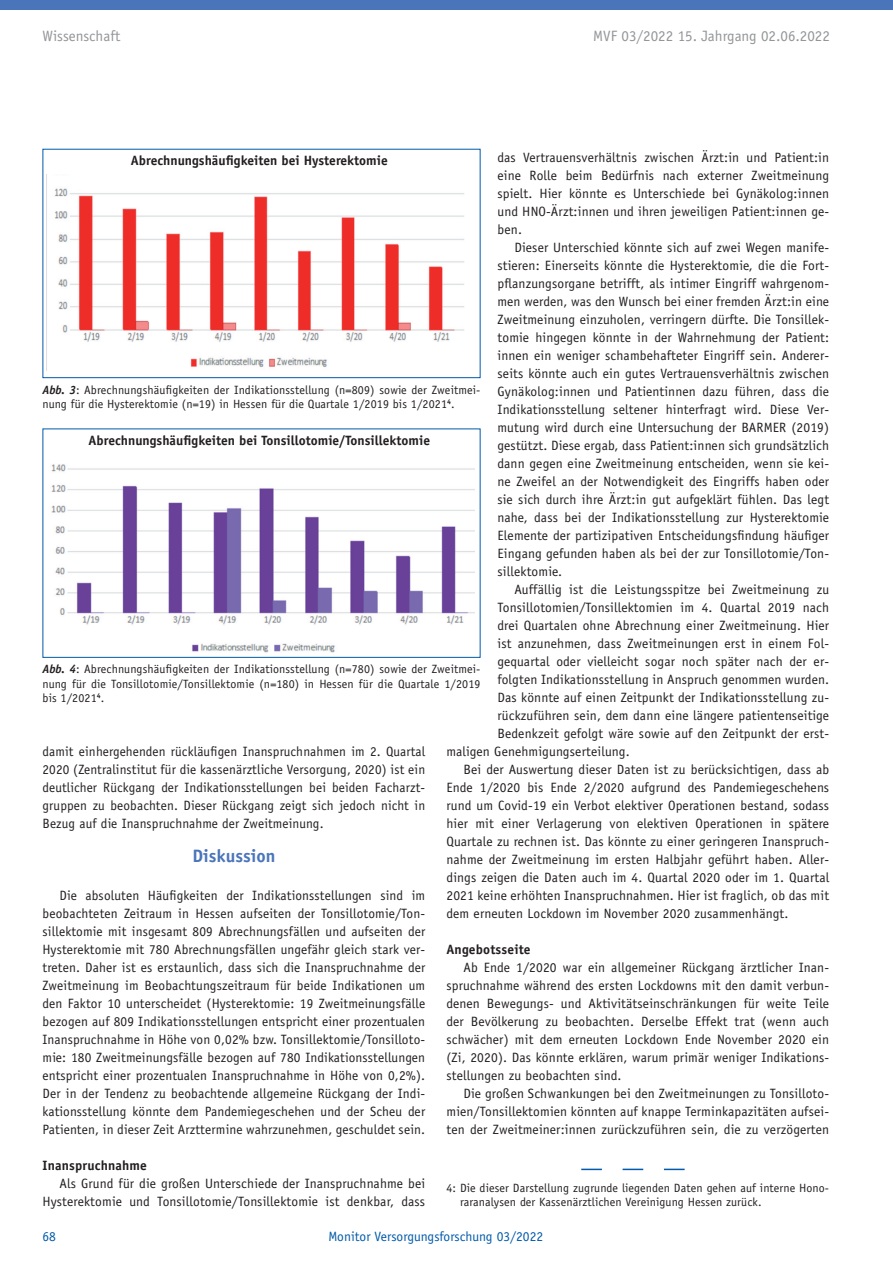
<style>
.page{position:relative;width:893px;height:1263px;background:#fff}
.page>*{position:absolute;margin:0;border:0;box-sizing:border-box;transform-origin:0 0}
.t1{font:700 18px "Officina Sans";color:#4b75ba}
.t2{font:15px "Officina Sans";color:#939598}
.t3{font:13.5px/18px "Officina Sans";letter-spacing:.01em;color:#231f20;text-align:justify}
.t4{font:700 13.5px "Officina Sans";color:#231f20}
.t5{font:13.5px "Officina Sans";color:#015aaa}
.t6{font:12px/14.4px "Officina Sans";letter-spacing:.01em;color:#231f20}
.s1{font-weight:700;font-style:italic}
</style>
<div class="page">
<div style="left:0;top:0;width:893px;height:10px;background:#4b75ba"></div>
<svg style="left:581px;top:1168px;width:104px;height:2px"></svg>
<div style="left:43px;top:149px;width:437px;height:229px;background:#fff;border:1px solid #015aaa"></div>
<img style="left:54px;top:188px;width:410px;height:179px">
<div style="left:43px;top:428px;width:437px;height:230px;background:#fff;border:1px solid #015aaa"></div>
<img style="left:51px;top:464px;width:423px;height:189px">
<p class="t2" style="left:43px;top:27px;width:79px">Wissenschaft</p>
<p class="t2" style="left:593px;top:27px;width:238px">MVF 03/2022 15. Jahrgang 02.06.2022</p>
<p class="t3" style="left:497px;top:148px;width:333px">das Vertrauensverhältnis zwischen Ärzt:in und Patient:in eine Rolle beim Bedürfnis nach externer Zweitmeinung spielt. Hier könnte es Unterschiede bei Gynäkolog:innen und HNO-Ärzt:innen und ihren jeweiligen Patient:innen ge&shy;ben.</p>
<p class="t3" style="left:497px;top:238px;width:333px;text-indent:17px">Dieser Unterschied könnte sich auf zwei Wegen manife&shy;stieren: Einerseits könnte die Hysterektomie, die die Fort&shy;pflanzungsorgane betrifft, als intimer Eingriff wahrgenom&shy;men werden, was den Wunsch bei einer fremden Ärzt:in eine Zweitmeinung einzuholen, verringern dürfte. Die Tonsillek&shy;tomie hingegen könnte in der Wahrnehmung der Patient: innen ein weniger schambehafteter Eingriff sein. Anderer&shy;seits könnte auch ein gutes Vertrauensverhältnis zwischen Gynäkolog:innen und Patientinnen dazu führen, dass die Indikationsstellung seltener hinterfragt wird. Diese Ver&shy;mutung wird durch eine Untersuchung der BARMER (2019) gestützt. Diese ergab, dass Patient:innen sich grundsätzlich dann gegen eine Zweitmeinung entscheiden, wenn sie kei&shy;ne Zweifel an der Notwendigkeit des Eingriffs haben oder sie sich durch ihre Ärzt:in gut aufgeklärt fühlen. Das legt nahe, dass bei der Indikationsstellung zur Hysterektomie Elemente der partizipativen Entscheidungsfindung häufiger Eingang gefunden haben als bei der zur Tonsillotomie/Ton&shy;sillektomie.</p>
<p class="t3" style="left:514px;top:580px;width:316px">Auffällig ist die Leistungsspitze bei Zweitmeinung zu</p>
<p class="t3" style="left:497px;top:598px;width:333px">Tonsillotomien/Tonsillektomien im 4. Quartal 2019 nach</p>
<p class="t3" style="left:497px;top:616px;width:333px">drei Quartalen ohne Abrechnung einer Zweitmeinung. Hier</p>
<p class="t3" style="left:497px;top:634px;width:333px">ist anzunehmen, dass Zweitmeinungen erst in einem Fol-</p>
<p class="t3" style="left:497px;top:652px;width:333px">gequartal oder vielleicht sogar noch später nach der er-</p>
<p class="t3" style="left:497px;top:670px;width:333px">folgten Indikationsstellung in Anspruch genommen wurden.</p>
<p class="t3" style="left:497px;top:688px;width:333px">Das könnte auf einen Zeitpunkt der Indikationsstellung zu-</p>
<p class="t3" style="left:497px;top:706px;width:333px">rückzuführen sein, dem dann eine längere patientenseitige</p>
<p class="t3" style="left:497px;top:724px;width:333px">Bedenkzeit gefolgt wäre sowie auf den Zeitpunkt der erst-</p>
<p class="t3" style="left:446px;top:742px;width:185px">maligen Genehmigungserteilung.</p>
<p class="t3" style="left:463px;top:760px;width:367px">Bei der Auswertung dieser Daten ist zu berücksichtigen, dass ab</p>
<p class="t3" style="left:446px;top:778px;width:384px">Ende 1/2020 bis Ende 2/2020 aufgrund des Pandemiegeschehens</p>
<p class="t3" style="left:446px;top:796px;width:384px">rund um Covid-19 ein Verbot elektiver Operationen bestand, sodass</p>
<p class="t3" style="left:446px;top:814px;width:384px">hier mit einer Verlagerung von elektiven Operationen in spätere</p>
<p class="t3" style="left:446px;top:832px;width:384px">Quartale zu rechnen ist. Das könnte zu einer geringeren Inanspruch-</p>
<p class="t3" style="left:446px;top:850px;width:384px">nahme der Zweitmeinung im ersten Halbjahr geführt haben. Aller-</p>
<p class="t3" style="left:446px;top:868px;width:384px">dings zeigen die Daten auch im 4. Quartal 2020 oder im 1. Quartal</p>
<p class="t3" style="left:446px;top:886px;width:384px">2021 keine erhöhten Inanspruchnahmen. Hier ist fraglich, ob das mit</p>
<p class="t3" style="left:446px;top:904px;width:343px">dem erneuten Lockdown im November 2020 zusammenhängt.</p>
<p class="t4" style="left:446px;top:941px;width:86px">Angebotsseite</p>
<p class="t3" style="left:446px;top:958px;width:384px;text-indent:17px">Ab Ende 1/2020 war ein allgemeiner Rückgang ärztlicher Inan&shy;spruchnahme während des ersten Lockdowns mit den damit verbun&shy;denen Bewegungs- und Aktivitätseinschränkungen für weite Teile der Bevölkerung zu beobachten. Derselbe Effekt trat (wenn auch schwächer) mit dem erneuten Lockdown Ende November 2020 ein (Zi, 2020). Das könnte erklären, warum primär weniger Indikations&shy;stellungen zu beobachten sind.</p>
<p class="t3" style="left:446px;top:1084px;width:384px;text-indent:17px">Die großen Schwankungen bei den Zweitmeinungen zu Tonsilloto&shy;mien/Tonsillektomien könnten auf knappe Terminkapazitäten aufsei&shy;ten der Zweitmeiner:innen zurückzuführen sein, die zu verzögerten</p>
<p class="t4" style="left:131px;top:152px;width:258px">Abrechnungshäufigkeiten bei Hysterektomie</p>
<p class="t6" style="left:43px;top:382px;width:439px"><span class="s1">Abb. 3</span>: Abrechnungshäufigkeiten der Indikationsstellung (n=809) sowie der Zweitmei&shy;nung für die Hysterektomie (n=19) in Hessen für die Quartale 1/2019 bis 1/2021<sup>4</sup>.</p>
<p class="t4" style="left:89px;top:431px;width:343px">Abrechnungshäufigkeiten bei Tonsillotomie/Tonsillektomie</p>
<p class="t6" style="left:43px;top:662px;width:439px;text-align:justify"><span class="s1">Abb. 4</span>: Abrechnungshäufigkeiten der Indikationsstellung (n=780) sowie der Zweitmei&shy;nung für die Tonsillotomie/Tonsillektomie (n=180) in Hessen für die Quartale 1/2019 bis 1/2021<sup>4</sup>.</p>
<p class="t3" style="left:43px;top:742px;width:384px">damit einhergehenden rückläufigen Inanspruchnahmen im 2. Quartal 2020 (Zentralinstitut für die kassenärztliche Versorgung, 2020) ist ein deutlicher Rückgang der Indikationsstellungen bei beiden Facharzt&shy;gruppen zu beobachten. Dieser Rückgang zeigt sich jedoch nicht in Bezug auf die Inanspruchnahme der Zweitmeinung.</p>
<h1 class="t1" style="left:192px;top:845px;width:85px">Diskussion</h1>
<p class="t3" style="left:43px;top:886px;width:384px;text-indent:17px">Die absoluten Häufigkeiten der Indikationsstellungen sind im beobachteten Zeitraum in Hessen aufseiten der Tonsillotomie/Ton&shy;sillektomie mit insgesamt 809 Abrechnungsfällen und aufseiten der Hysterektomie mit 780 Abrechnungsfällen ungefähr gleich stark ver&shy;treten. Daher ist es erstaunlich, dass sich die Inanspruchnahme der Zweitmeinung im Beobachtungszeitraum für beide Indikationen um den Faktor 10 unterscheidet (Hysterektomie: 19 Zweitmeinungsfälle bezogen auf 809 Indikationsstellungen entspricht einer prozentualen Inanspruchnahme in Höhe von 0,02% bzw. Tonsillektomie/Tonsilloto&shy;mie: 180 Zweitmeinungsfälle bezogen auf 780 Indikationsstellungen entspricht einer prozentualen Inanspruchnahme in Höhe von 0,2%).<br>Der in der Tendenz zu beobachtende allgemeine Rückgang der Indi&shy;kationsstellung könnte dem Pandemiegeschehen und der Scheu der Patienten, in dieser Zeit Arzttermine wahrzunehmen, geschuldet sein.</p>
<p class="t4" style="left:43px;top:1157px;width:106px">Inanspruchnahme</p>
<p class="t3" style="left:43px;top:1174px;width:384px;text-align:right">Als Grund für die großen Unterschiede der Inanspruchnahme bei<br>Hysterektomie und Tonsillotomie/Tonsillektomie ist denkbar, dass</p>
<p class="t6" style="left:460px;top:1180px;width:371px;text-indent:-14px">4: Die dieser Darstellung zugrunde liegenden Daten gehen auf interne Hono&shy;raranalysen der Kassenärztlichen Vereinigung Hessen zurück.</p>
<p class="t5" style="left:43px;top:1228px;width:15px">68</p>
<p class="t5" style="left:329px;top:1228px;width:216px">Monitor Versorgungsforschung 03/2022</p>
</div>
